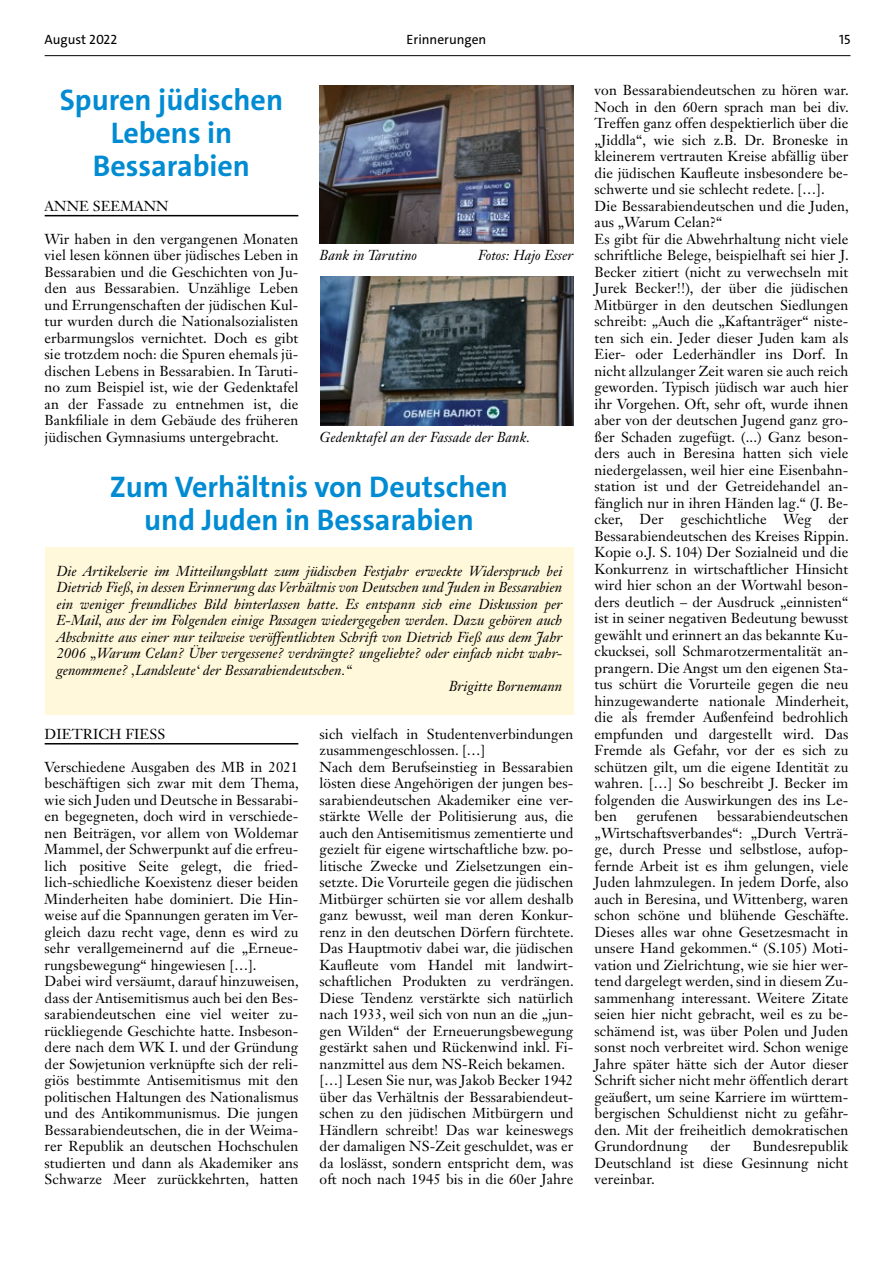
<style>
.page{position:relative;width:893px;height:1263px;background:#fff}
.page>*{position:absolute;margin:0;border:0;box-sizing:border-box;transform-origin:0 0}
.t1{font:700 30px/33px "The Sans";color:#008bd2;text-align:center}
.t2{font:14.25px/16.5px "Janson Text LT Std";letter-spacing:.005em;color:#000;text-align:justify}
.t3{font:italic 14.25px "Janson Text LT Std";letter-spacing:.005em;color:#000}
.t4{font:13.5px "The Sans";color:#000}
</style>
<div class="page">
<hr style="left:45px;top:55px;width:805px;height:1px;background:#000">
<div style="left:45px;top:548px;width:528px;height:167px;background:#fff8da"></div>
<hr style="left:45px;top:215px;width:253px;height:1px;background:#000">
<img style="left:321px;top:277px;width:252px;height:148px">
<img style="left:320px;top:85px;width:253px;height:159px">
<hr style="left:45px;top:743px;width:253px;height:1px;background:#000">
<p class="t4" style="left:45px;top:31px;width:74px">August 2022</p>
<p class="t4" style="left:407px;top:31px;width:81px">Erinnerungen</p>
<p class="t4" style="left:839px;top:31px;width:13px">15</p>
<h1 class="t1" style="left:60px;top:84px;width:225px">Spuren jüdischen<br>Lebens in<br>Bessarabien</h1>
<p class="t2" style="left:45px;top:197px;width:126px">ANNE SEEMANN</p>
<p class="t2" style="left:45px;top:230px;width:255px">Wir haben in den vergangenen Monaten viel lesen können über jüdisches Leben in Bessarabien und die Geschichten von Ju&shy;den aus Bessarabien. Unzählige Leben und Errungenschaften der jüdischen Kul&shy;tur wurden durch die Nationalsozialisten erbarmungslos vernichtet. Doch es gibt sie trotzdem noch: die Spuren ehemals jü&shy;dischen Lebens in Bessarabien. In Taruti&shy;no zum Beispiel ist, wie der Gedenktafel an der Fassade zu entnehmen ist, die Bankfiliale in dem Gebäude des früheren jüdischen Gymnasiums untergebracht.</p>
<p class="t3" style="left:320px;top:246px;width:99px">Bank in Tarutino</p>
<p class="t3" style="left:478px;top:246px;width:97px">Fotos: Hajo Esser</p>
<p class="t3" style="left:320px;top:428px;width:212px">Gedenktafel an der Fassade der Bank.</p>
<h1 class="t1" style="left:110px;top:470px;width:400px">Zum Verhältnis von Deutschen und Juden in Bessarabien</h1>
<p class="t3" style="left:56px;top:562px;width:507px">Die Artikelserie im Mitteilungsblatt zum jüdischen Festjahr erweckte Widerspruch bei</p>
<p class="t3" style="left:56px;top:578px;width:507px">Dietrich Fieß, in dessen Erinnerung das Verhältnis von Deutschen und Juden in Bessarabien</p>
<p class="t3" style="left:56px;top:595px;width:507px">ein weniger freundliches Bild hinterlassen hatte. Es entspann sich eine Diskussion per</p>
<p class="t3" style="left:56px;top:611px;width:508px">E-Mail, aus der im Folgenden einige Passagen wiedergegeben werden. Dazu gehören auch</p>
<p class="t3" style="left:56px;top:628px;width:507px">Abschnitte aus einer nur teilweise veröffentlichten Schrift von Dietrich Fieß aus dem Jahr</p>
<p class="t3" style="left:56px;top:644px;width:507px">2006 „Warum Celan? Über vergessene? verdrängte? ungeliebte? oder einfach nicht wahr-</p>
<p class="t3" style="left:56px;top:661px;width:297px">genommene? ‚Landsleute‘ der Bessarabiendeutschen.“</p>
<p class="t3" style="left:449px;top:677px;width:115px">Brigitte Bornemann</p>
<p class="t2" style="left:45px;top:725px;width:122px">DIETRICH FIESS</p>
<p class="t2" style="left:45px;top:758px;width:256px;text-align:left">Verschiedene Ausgaben des MB in 2021 beschäftigen sich zwar mit dem Thema, wie sich Juden und Deutsche in Bessarabi&shy;en begegneten, doch wird in verschiede&shy;nen Beiträgen, vor allem von Woldemar Mammel, der Schwerpunkt auf die erfreu&shy;lich positive Seite gelegt, die fried&shy;lich-schiedliche Koexistenz dieser beiden Minderheiten habe dominiert. Die Hin&shy;weise auf die Spannungen geraten im Ver&shy;gleich dazu recht vage, denn es wird zu sehr verallgemeinernd auf die „Erneue&shy;rungsbewegung“ hingewiesen […].<br>Dabei wird versäumt, darauf hinzuweisen, dass der Antisemitismus auch bei den Bes&shy;sarabiendeutschen eine viel weiter zu&shy;rückliegende Geschichte hatte. Insbeson&shy;dere nach dem WK I. und der Gründung der Sowjetunion verknüpfte sich der reli&shy;giös bestimmte Antisemitismus mit den politischen Haltungen des Nationalismus und des Antikommunismus. Die jungen Bessarabiendeutschen, die in der Weima&shy;rer Republik an deutschen Hochschulen studierten und dann als Akademiker ans Schwarze Meer zurückkehrten, hatten</p>
<p class="t2" style="left:320px;top:725px;width:256px;text-align:left">sich vielfach in Studentenverbindungen zusammengeschlossen. […]<br>Nach dem Berufseinstieg in Bessarabien lösten diese Angehörigen der jungen bes&shy;sarabiendeutschen Akademiker eine ver&shy;stärkte Welle der Politisierung aus, die auch den Antisemitismus zementierte und gezielt für eigene wirtschaftliche bzw. po&shy;litische Zwecke und Zielsetzungen ein&shy;setzte. Die Vorurteile gegen die jüdischen Mitbürger schürten sie vor allem deshalb ganz bewusst, weil man deren Konkur&shy;renz in den deutschen Dörfern fürchtete.<br>Das Hauptmotiv dabei war, die jüdischen Kaufleute vom Handel mit landwirt&shy;schaftlichen Produkten zu verdrängen.<br>Diese Tendenz verstärkte sich natürlich nach 1933, weil sich von nun an die „jun&shy;gen Wilden“ der Erneuerungsbewegung gestärkt sahen und Rückenwind inkl. Fi&shy;nanzmittel aus dem NS-Reich bekamen. […] Lesen Sie nur, was Jakob Becker 1942 über das Verhältnis der Bessarabiendeut&shy;schen zu den jüdischen Mitbürgern und Händlern schreibt! Das war keineswegs der damaligen NS-Zeit geschuldet, was er da loslässt, sondern entspricht dem, was oft noch nach 1945 bis in die 60er Jahre</p>
<p class="t2" style="left:595px;top:82px;width:256px;text-align:left">von Bessarabiendeutschen zu hören war.<br>Noch in den 60ern sprach man bei div.<br>Treffen ganz offen despektierlich über die „Jiddla“, wie sich z.B. Dr. Broneske in kleinerem vertrauten Kreise abfällig über die jüdischen Kaufleute insbesondere be&shy;schwerte und sie schlecht redete. […].<br>Die Bessarabiendeutschen und die Juden, aus „Warum Celan?“<br>Es gibt für die Abwehrhaltung nicht viele schriftliche Belege, beispielhaft sei hier J.<br>Becker zitiert (nicht zu verwechseln mit Jurek Becker!!), der über die jüdischen Mitbürger in den deutschen Siedlungen schreibt: „Auch die „Kaftanträger“ niste&shy;ten sich ein. Jeder dieser Juden kam als Eier- oder Lederhändler ins Dorf. In nicht allzulanger Zeit waren sie auch reich geworden. Typisch jüdisch war auch hier ihr Vorgehen. Oft, sehr oft, wurde ihnen aber von der deutschen Jugend ganz gro&shy;ßer Schaden zugefügt. (...) Ganz beson&shy;ders auch in Beresina hatten sich viele niedergelassen, weil hier eine Eisenbahn&shy;station ist und der Getreidehandel an&shy;fänglich nur in ihren Händen lag.“ (J. Be&shy;cker, Der geschichtliche Weg der Bessarabiendeutschen des Kreises Rippin.<br>Kopie o.J. S. 104) Der Sozialneid und die Konkurrenz in wirtschaftlicher Hinsicht wird hier schon an der Wortwahl beson&shy;ders deutlich – der Ausdruck „einnisten“ ist in seiner negativen Bedeutung bewusst gewählt und erinnert an das bekannte Ku&shy;ckucksei, soll Schmarotzermentalität an&shy;prangern. Die Angst um den eigenen Sta&shy;tus schürt die Vorurteile gegen die neu hinzugewanderte nationale Minderheit, die als fremder Außenfeind bedrohlich empfunden und dargestellt wird. Das Fremde als Gefahr, vor der es sich zu schützen gilt, um die eigene Identität zu wahren. […] So beschreibt J. Becker im folgenden die Auswirkungen des ins Le&shy;ben</p>
<p class="t2" style="left:595px;top:808px;width:256px;text-indent:123px">bessarabiendeutschen „Wirtschaftsverbandes“: „Durch Verträ&shy;ge, durch Presse und selbstlose, aufop&shy;fernde Arbeit ist es ihm gelungen, viele Juden lahmzulegen. In jedem Dorfe, also auch in Beresina, und Wittenberg, waren schon schöne und blühende Geschäfte.<br>Dieses alles war ohne Gesetzesmacht in unsere Hand gekommen.“ (S.105) Moti&shy;vation und Zielrichtung, wie sie hier wer&shy;tend dargelegt werden, sind in diesem Zu&shy;sammenhang interessant. Weitere Zitate seien hier nicht gebracht, weil es zu be&shy;schämend ist, was über Polen und Juden sonst noch verbreitet wird. Schon wenige Jahre später hätte sich der Autor dieser Schrift sicher nicht mehr öffentlich derart geäußert, um seine Karriere im württem&shy;bergischen Schuldienst nicht zu gefähr&shy;den. Mit der freiheitlich demokratischen Grundordnung</p>
<p class="t2" style="left:636px;top:808px;width:63px">gerufenen</p>
<p class="t2" style="left:595px;top:1138px;width:255px;text-indent:158px">Bundesrepublik Deutschland ist diese Gesinnung nicht vereinbar.</p>
<p class="t2" style="left:710px;top:1138px;width:21px">der</p>
</div>
